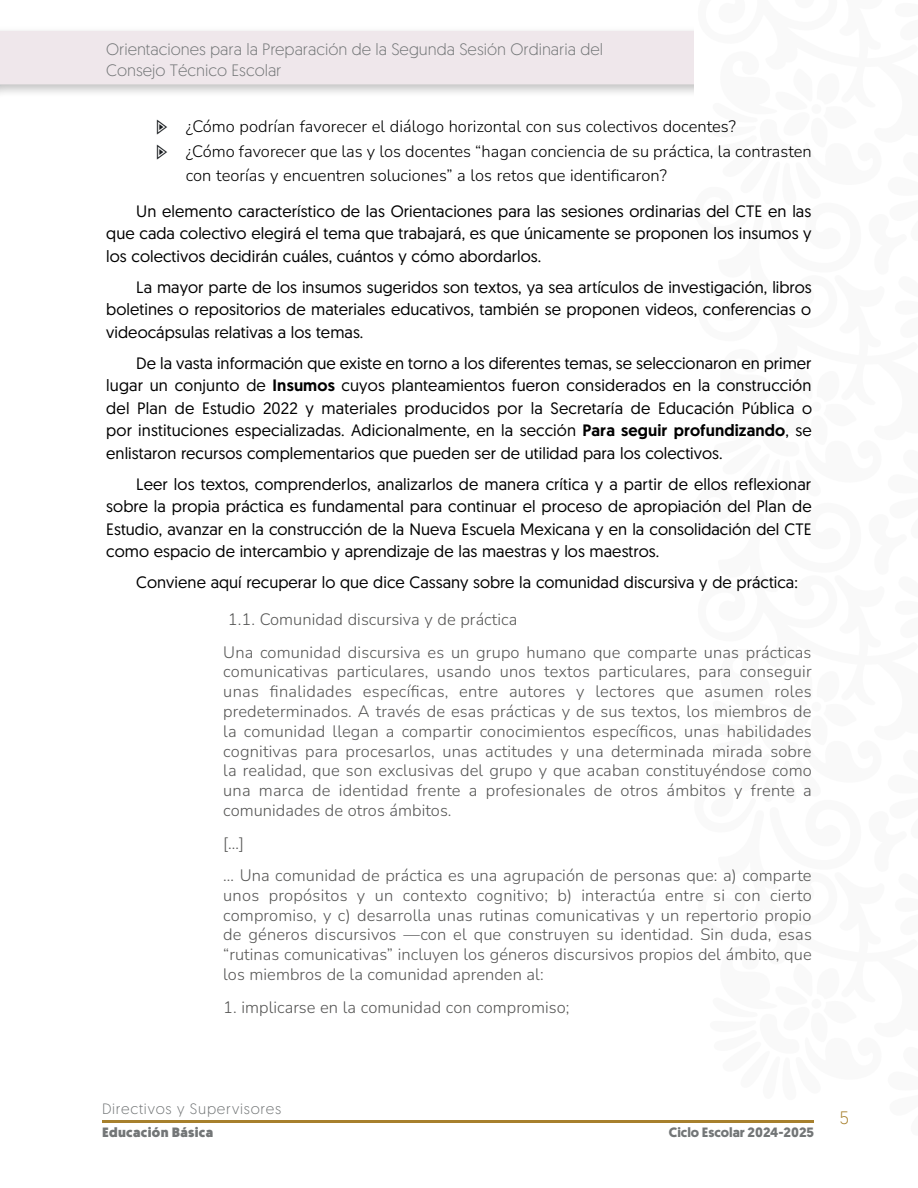
<style>
.page{position:relative;width:918px;height:1188px;background:#fff}
.page>*{position:absolute;margin:0;border:0;box-sizing:border-box;transform-origin:0 0}
.t1{font:300 18px "Geomanist";color:#a7802d}
.t2{font:16.5px/22.5px "Geomanist";letter-spacing:.005em;color:#000;text-align:justify}
.t3{font:200 16.5px/19.8px "Nunito";letter-spacing:.005em;color:#575756}
.t4{font:200 16.5px "Nunito";color:#000}
.t5{font:300 16.5px/21px "Geomanist";color:#737677}
.t6{font:300 15px "Geomanist";letter-spacing:.05em;color:#737677}
.t7{font:700 13.5px "Geomanist";color:#737677}
.t8{font:900 13.5px "Geomanist";letter-spacing:.025em;color:#737677}
.s1{font-family:"Pointers";font-weight:400;color:#161a1d}
.s2{font-weight:500}
</style>
<div class="page">
<div style="left:0;top:26px;width:918px;height:74px;background:#000;opacity:.25"></div>
<div style="left:0;top:31px;width:690px;height:53px;background:#efe7eb"></div>
<svg style="left:0;top:32px;width:1px;height:55px"></svg>
<svg style="left:690px;top:26px;width:228px;height:74px"></svg>
<hr style="left:102px;top:1120px;width:712px;height:3px;background:#a7802d">
<p class="t5" style="left:106px;top:38px;width:498px">Orientaciones para la Preparación de la Segunda Sesión Ordinaria del<br>Consejo Técnico Escolar</p>
<p class="t4" style="left:157px;top:115px;width:580px"><span class="s1">g</span> ¿Cómo podrían favorecer el diálogo horizontal con sus colectivos docentes?</p>
<p class="t4" style="left:157px;top:140px;width:656px"><span class="s1">g</span> ¿Cómo favorecer que las y los docentes “hagan conciencia de su práctica, la contrasten</p>
<p class="t4" style="left:186px;top:164px;width:483px">con teorías y encuentren soluciones” a los retos que identificaron?</p>
<p class="t2" style="left:106px;top:199px;width:707px;text-indent:30px">Un elemento característico de las Orientaciones para las sesiones ordinarias del CTE en las que cada colectivo elegirá el tema que trabajará, es que únicamente se proponen los insumos y los colectivos decidirán cuáles, cuántos y cómo abordarlos.</p>
<p class="t2" style="left:106px;top:275px;width:707px;text-indent:30px">La mayor parte de los insumos sugeridos son textos, ya sea artículos de investigación, libros boletines o repositorios de materiales educativos, también se proponen videos, conferencias o videocápsulas relativas a los temas.</p>
<p class="t2" style="left:106px;top:351px;width:707px;text-indent:30px">De la vasta información que existe en torno a los diferentes temas, se seleccionaron en primer lugar un conjunto de <span class="s2">Insumos</span> cuyos planteamientos fueron considerados en la construcción del Plan de Estudio 2022 y materiales producidos por la Secretaría de Educación Pública o por instituciones especializadas. Adicionalmente, en la sección <span class="s2">Para seguir profundizando</span>, se enlistaron recursos complementarios que pueden ser de utilidad para los colectivos.</p>
<p class="t2" style="left:106px;top:472px;width:707px;text-indent:30px">Leer los textos, comprenderlos, analizarlos de manera crítica y a partir de ellos reflexionar sobre la propia práctica es fundamental para continuar el proceso de apropiación del Plan de Estudio, avanzar en la construcción de la Nueva Escuela Mexicana y en la consolidación del CTE como espacio de intercambio y aprendizaje de las maestras y los maestros.</p>
<p class="t2" style="left:136px;top:571px;width:663px">Conviene aquí recuperar lo que dice Cassany sobre la comunidad discursiva y de práctica:</p>
<p class="t3" style="left:223px;top:602px;width:590px;line-height:32.5px">1.1. Comunidad discursiva y de práctica<br>Una comunidad discursiva es un grupo humano que comparte unas prácticas</p>
<p class="t3" style="left:223px;top:661px;width:590px;text-align:justify">comunicativas particulares, usando unos textos particulares, para conseguir unas finalidades específicas, entre autores y lectores que asumen roles predeterminados. A través de esas prácticas y de sus textos, los miembros de la comunidad llegan a compartir conocimientos específicos, unas habilidades cognitivas para procesarlos, unas actitudes y una determinada mirada sobre la realidad, que son exclusivas del grupo y que acaban constituyéndose como una marca de identidad frente a profesionales de otros ámbitos y frente a comunidades de otros ámbitos.</p>
<p class="t3" style="left:223px;top:826px;width:590px;line-height:32.5px">[…]<br>… Una comunidad de práctica es una agrupación de personas que: a) comparte</p>
<p class="t3" style="left:223px;top:885px;width:590px;text-align:justify">unos propósitos y un contexto cognitivo; b) interactúa entre si con cierto compromiso, y c) desarrolla unas rutinas comunicativas y un repertorio propio de géneros discursivos —con el que construyen su identidad. Sin duda, esas “rutinas comunicativas” incluyen los géneros discursivos propios del ámbito, que los miembros de la comunidad aprenden al:</p>
<p class="t3" style="left:223px;top:996px;width:348px">1. implicarse en la comunidad con compromiso;</p>
<p class="t6" style="left:102px;top:1099px;width:181px">Directivos y Supervisores</p>
<p class="t8" style="left:102px;top:1123px;width:113px">Educación Básica</p>
<p class="t7" style="left:669px;top:1124px;width:147px">Ciclo Escolar 2024-2025</p>
<p class="t1" style="left:840px;top:1106px;width:11px">5</p>
</div>
